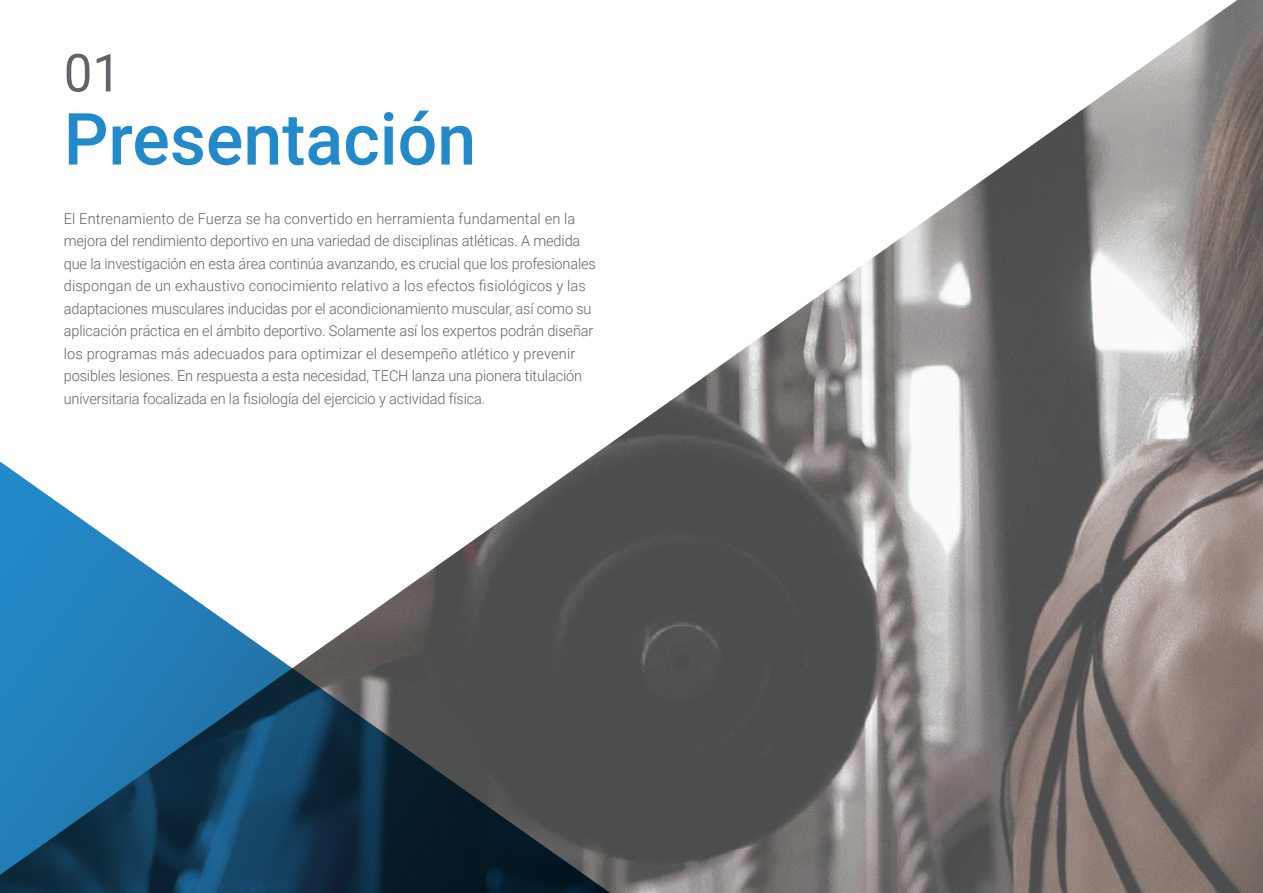
<style>
.page{position:relative;width:1263px;height:893px;background:#fff}
.page>*{position:absolute;margin:0;border:0;box-sizing:border-box;transform-origin:0 0}
.t1{font:500 72px "Roboto";color:#2289ca}
.t2{font:52.5px "Roboto";color:#61646a}
.t3{font:300 15px/22.5px "Roboto";letter-spacing:-.01em;color:#61646a}
</style>
<div class="page">
<img style="left:606px;top:0;width:657px;height:893px">
<svg style="left:0;top:446px;width:640px;height:447px"></svg>
<h2 class="t2" style="left:64px;top:36px;width:59px">01</h2>
<h1 class="t1" style="left:64px;top:89px;width:414px">Presentación</h1>
<p class="t3" style="left:64px;top:207px;width:534px">El Entrenamiento de Fuerza se ha convertido en herramienta fundamental en la mejora del rendimiento deportivo en una variedad de disciplinas atléticas. A medida que la investigación en esta área continúa avanzando, es crucial que los profesionales dispongan de un exhaustivo conocimiento relativo a los efectos fisiológicos y las adaptaciones musculares inducidas por el acondicionamiento muscular, así como su aplicación práctica en el ámbito deportivo. Solamente así los expertos podrán diseñar los programas más adecuados para optimizar el desempeño atlético y prevenir posibles lesiones. En respuesta a esta necesidad, TECH lanza una pionera titulación universitaria focalizada en la fisiología del ejercicio y actividad física.</p>
</div>
